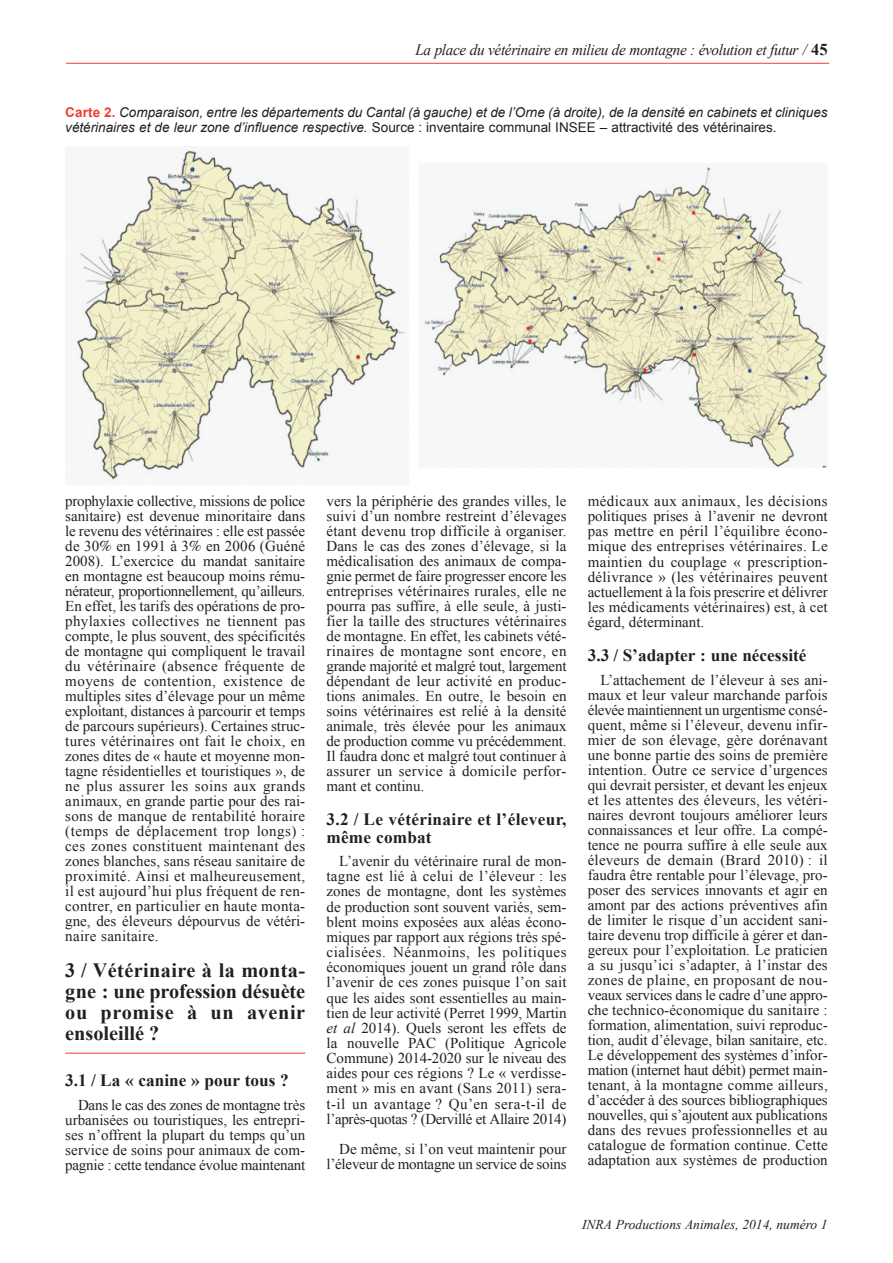
<style>
.page{position:relative;width:893px;height:1263px;background:#fff}
.page>*{position:absolute;margin:0;border:0;box-sizing:border-box;transform-origin:0 0}
.t1{font:700 20.25px/21px "Times New Roman";color:#231f20;text-align:justify}
.t2{font:700 17.25px "Times New Roman";color:#231f20}
.t3{font:700 17.25px/17.2px "Times New Roman";letter-spacing:.02em;color:#231f20}
.t4{font:italic 15.75px "Times New Roman";letter-spacing:-.02em;color:#231f20;scale:.96 1}
.t5{font:15px/15px "Times New Roman";color:#231f20;text-align:justify}
.t6{font:italic 13.5px/15px "Arial";color:#231f20}
.t7{font:italic 13.5px "Times New Roman";color:#231f20}
.s1{font-weight:700;font-style:normal;font-size:16.5px}
.s2{font-weight:700;font-style:normal;color:#ee3e34}
.s3{font-style:normal}
.s4{font-family:"Century Schoolbook BT";font-style:italic}
.s5{font-style:italic}
</style>
<div class="page">
<hr style="left:65px;top:1053px;width:240px;height:1px;background:#ee3e34">
<hr style="left:66px;top:63px;width:763px;height:1px;background:#ee3e34">
<img style="left:76px;top:146px;width:751px;height:335px">
<p class="t4" style="left:415px;top:41px;width:431px">La place du vétérinaire en milieu de montagne : évolution et futur / <span class="s1">45</span></p>
<p class="t6" style="left:65px;top:105px;width:764px"><span class="s2">Carte 2.</span> Comparaison, entre les départements du Cantal (à gauche) et de l’Orne (à droite), de la densité en cabinets et cliniques vétérinaires et de leur zone d’influence respective. <span class="s3">Source : inventaire communal INSEE – attractivité des vétérinaires.</span></p>
<p class="t5" style="left:65px;top:493px;width:241px">prophylaxie collective, missions de police sanitaire) est devenue minoritaire dans le revenu des vétérinaires : elle est passée de 30<span class="s4">%</span> en 1991 à 3<span class="s4">%</span> en 2006 (Guéné 2008). L’exercice du mandat sanitaire en montagne est beaucoup moins rému&shy;nérateur, proportionnellement, qu’ailleurs.<br>En effet, les tarifs des opérations de pro&shy;phylaxies collectives ne tiennent pas compte, le plus souvent, des spécificités de montagne qui compliquent le travail du vétérinaire (absence fréquente de moyens de contention, existence de multiples sites d’élevage pour un même exploitant, distances à parcourir et temps de parcours supérieurs). Certaines struc&shy;tures vétérinaires ont fait le choix, en zones dites de « haute et moyenne mon&shy;tagne résidentielles et touristiques », de ne plus assurer les soins aux grands animaux, en grande partie pour des rai&shy;sons de manque de rentabilité horaire (temps de déplacement trop longs) : ces zones constituent maintenant des zones blanches, sans réseau sanitaire de proximité. Ainsi et malheureusement, il est aujourd’hui plus fréquent de ren&shy;contrer, en particulier en haute monta&shy;gne, des éleveurs dépourvus de vétéri&shy;naire sanitaire.</p>
<p class="t1" style="left:65px;top:960px;width:241px">3 / Vétérinaire à la monta&shy;gne : une profession désuète ou promise à un avenir ensoleillé ?</p>
<p class="t2" style="left:65px;top:1071px;width:225px">3.1 / La « canine » pour tous ?</p>
<p class="t5" style="left:65px;top:1097px;width:241px;text-indent:13px">Dans le cas des zones de montagne très urbanisées ou touristiques, les entrepri&shy;ses n’offrent la plupart du temps qu’un service de soins pour animaux de com&shy;pagnie : cette tendance évolue maintenant</p>
<p class="t5" style="left:326px;top:493px;width:241px">vers la périphérie des grandes villes, le suivi d’un nombre restreint d’élevages étant devenu trop difficile à organiser.<br>Dans le cas des zones d’élevage, si la médicalisation des animaux de compa&shy;gnie permet de faire progresser encore les entreprises vétérinaires rurales, elle ne pourra pas suffire, à elle seule, à justi&shy;fier la taille des structures vétérinaires de montagne. En effet, les cabinets vété&shy;rinaires de montagne sont encore, en grande majorité et malgré tout, largement dépendant de leur activité en produc&shy;tions animales. En outre, le besoin en soins vétérinaires est relié à la densité animale, très élevée pour les animaux de production comme vu précédemment.<br>Il faudra donc et malgré tout continuer à assurer un service à domicile perfor&shy;mant et continu.</p>
<p class="t3" style="left:326px;top:811px;width:241px">3.2 / Le vétérinaire et l’éleveur, même combat</p>
<p class="t5" style="left:326px;top:853px;width:241px;text-indent:13px">L’avenir du vétérinaire rural de mon&shy;tagne est lié à celui de l’éleveur : les zones de montagne, dont les systèmes de production sont souvent variés, sem&shy;blent moins exposées aux aléas écono&shy;miques par rapport aux régions très spé&shy;cialisées. Néanmoins, les politiques économiques jouent un grand rôle dans l’avenir de ces zones puisque l’on sait que les aides sont essentielles au main&shy;tien de leur activité (Perret 1999, Martin <span class="s5">et al</span> 2014). Quels seront les effets de la nouvelle PAC (Politique Agricole Commune) 2014-2020 sur le niveau des aides pour ces régions ? Le « verdisse&shy;ment » mis en avant (Sans 2011) sera&shy;t-il un avantage ? Qu’en sera-t-il de l’après-quotas ? (Dervillé et Allaire 2014)</p>
<p class="t5" style="left:326px;top:1141px;width:241px;text-align:right">De même, si l’on veut maintenir pour l’éleveur de montagne un service de soins</p>
<p class="t5" style="left:588px;top:493px;width:241px">médicaux aux animaux, les décisions politiques prises à l’avenir ne devront pas mettre en péril l’équilibre écono&shy;mique des entreprises vétérinaires. Le maintien du couplage « prescription&shy;délivrance » (les vétérinaires peuvent actuellement à la fois prescrire et délivrer les médicaments vétérinaires) est, à cet égard, déterminant.</p>
<p class="t2" style="left:588px;top:646px;width:220px">3.3 / S’adapter : une nécessité</p>
<p class="t5" style="left:588px;top:672px;width:241px;text-indent:13px">L’attachement de l’éleveur à ses ani&shy;maux et leur valeur marchande parfois élevée maintiennent un urgentisme consé&shy;quent, même si l’éleveur, devenu infir&shy;mier de son élevage, gère dorénavant une bonne partie des soins de première intention. Outre ce service d’urgences qui devrait persister, et devant les enjeux et les attentes des éleveurs, les vétéri&shy;naires devront toujours améliorer leurs connaissances et leur offre. La compé&shy;tence ne pourra suffire à elle seule aux éleveurs de demain (Brard 2010) : il faudra être rentable pour l’élevage, pro&shy;poser des services innovants et agir en amont par des actions préventives afin de limiter le risque d’un accident sani&shy;taire devenu trop difficile à gérer et dan&shy;gereux pour l’exploitation. Le praticien a su jusqu’ici s’adapter, à l’instar des zones de plaine, en proposant de nou&shy;veaux services dans le cadre d’une appro&shy;che technico-économique du sanitaire : formation, alimentation, suivi reproduc&shy;tion, audit d’élevage, bilan sanitaire, etc.<br>Le développement des systèmes d’infor&shy;mation (internet haut débit) permet main&shy;tenant, à la montagne comme ailleurs, d’accéder à des sources bibliographiques nouvelles, qui s’ajoutent aux publications dans des revues professionnelles et au catalogue de formation continue. Cette adaptation aux systèmes de production</p>
<p class="t7" style="left:582px;top:1217px;width:247px">INRA Productions Animales, 2014, numéro 1</p>
</div>
